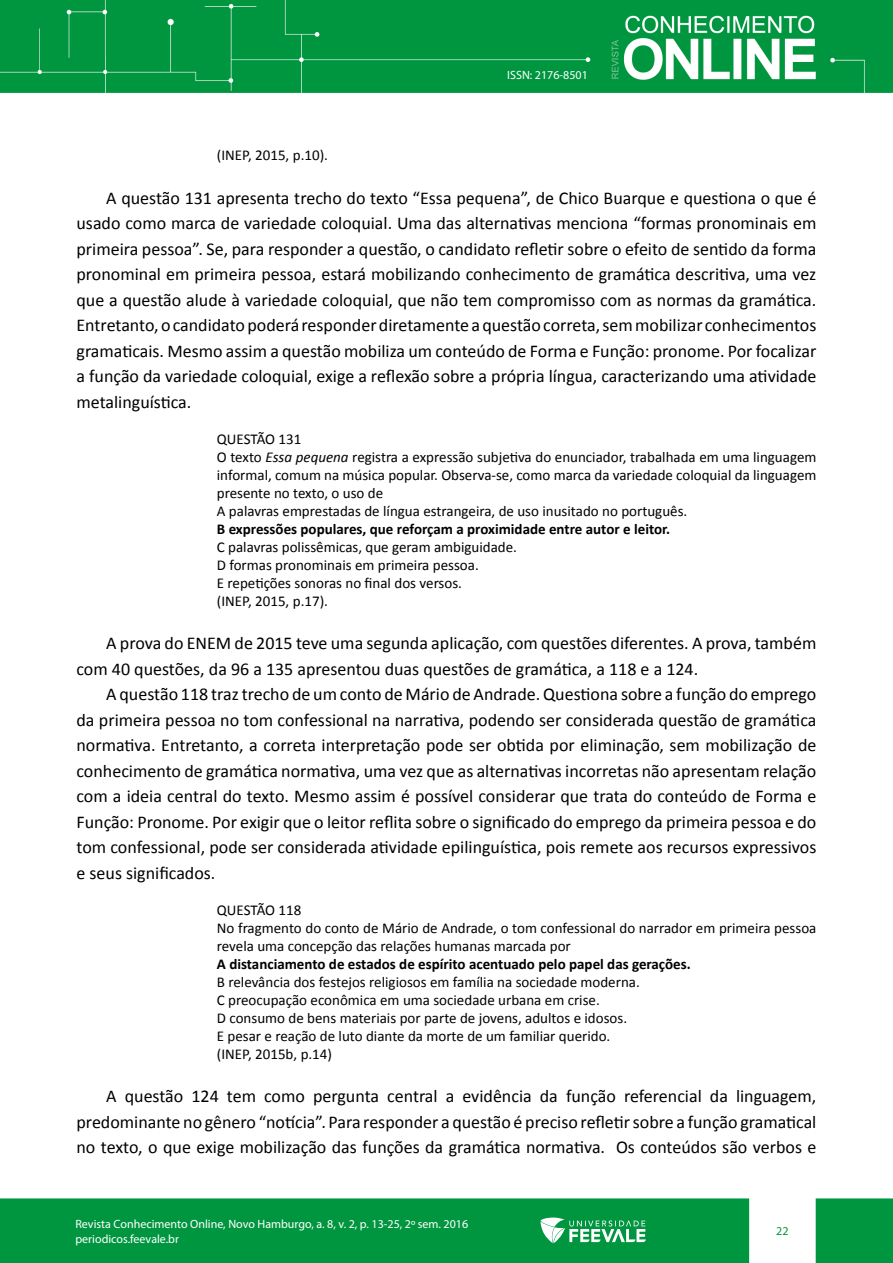
<style>
.page{position:relative;width:893px;height:1263px;background:#fff}
.page>*{position:absolute;margin:0;border:0;box-sizing:border-box;transform-origin:0 0}
.t1{font:18px/25.5px "Calibri";color:#000;text-align:justify}
.t2{font:15px/18px "Calibri";color:#000}
.t3{font:700 15px "Calibri";color:#000}
.t4{font:12px/15px "Myriad Pro";color:#fff}
.t5{font:12px "Myriad Pro";color:#009640}
.s1{font-style:italic}
</style>
<div class="page">
<img style="left:0;top:0;width:893px;height:93px">
<div style="left:816px;top:1198px;width:77px;height:65px;background:#009640"></div>
<div style="left:0;top:1198px;width:749px;height:65px;background:#009640;border:2px solid #009640"></div>
<svg style="left:540px;top:1217px;width:106px;height:26px"></svg>
<p class="t4" style="left:507px;top:67px;width:82px">ISSN: 2176-8501</p>
<p class="t2" style="left:217px;top:146px;width:113px">(INEP, 2015, p.10).</p>
<p class="t1" style="left:77px;top:185px;width:741px;text-indent:30px">A questão 131 apresenta trecho do texto “Essa pequena”, de Chico Buarque e questiona o que é usado como marca de variedade coloquial. Uma das alternativas menciona “formas pronominais em primeira pessoa”. Se, para responder a questão, o candidato refletir sobre o efeito de sentido da forma pronominal em primeira pessoa, estará mobilizando conhecimento de gramática descritiva, uma vez que a questão alude à variedade coloquial, que não tem compromisso com as normas da gramática.<br>Entretanto, o candidato poderá responder diretamente a questão correta, sem mobilizar conhecimentos gramaticais. Mesmo assim a questão mobiliza um conteúdo de Forma e Função: pronome. Por focalizar a função da variedade coloquial, exige a reflexão sobre a própria língua, caracterizando uma atividade metalinguística.</p>
<p class="t2" style="left:217px;top:430px;width:601px">QUESTÃO 131<br>O texto <span class="s1">Essa pequena</span> registra a expressão subjetiva do enunciador, trabalhada em uma linguagem informal, comum na música popular. Observa-se, como marca da variedade coloquial da linguagem presente no texto, o uso de<br>A palavras emprestadas de língua estrangeira, de uso inusitado no português.</p>
<p class="t3" style="left:217px;top:519px;width:455px">B expressões populares, que reforçam a proximidade entre autor e leitor.</p>
<p class="t2" style="left:217px;top:538px;width:302px">C palavras polissêmicas, que geram ambiguidade.<br>D formas pronominais em primeira pessoa.<br>E repetições sonoras no final dos versos.<br>(INEP, 2015, p.17).</p>
<p class="t1" style="left:77px;top:630px;width:741px;text-indent:30px">A prova do ENEM de 2015 teve uma segunda aplicação, com questões diferentes. A prova, também com 40 questões, da 96 a 135 apresentou duas questões de gramática, a 118 e a 124.</p>
<p class="t1" style="left:77px;top:681px;width:741px;text-indent:30px">A questão 118 traz trecho de um conto de Mário de Andrade. Questiona sobre a função do emprego da primeira pessoa no tom confessional na narrativa, podendo ser considerada questão de gramática normativa. Entretanto, a correta interpretação pode ser obtida por eliminação, sem mobilização de conhecimento de gramática normativa, uma vez que as alternativas incorretas não apresentam relação com a ideia central do texto. Mesmo assim é possível considerar que trata do conteúdo de Forma e Função: Pronome. Por exigir que o leitor reflita sobre o significado do emprego da primeira pessoa e do tom confessional, pode ser considerada atividade epilinguística, pois remete aos recursos expressivos e seus significados.</p>
<p class="t2" style="left:217px;top:901px;width:601px">QUESTÃO 118<br>No fragmento do conto de Mário de Andrade, o tom confessional do narrador em primeira pessoa revela uma concepção das relações humanas marcada por</p>
<p class="t3" style="left:217px;top:954px;width:475px">A distanciamento de estados de espírito acentuado pelo papel das gerações.</p>
<p class="t2" style="left:217px;top:973px;width:424px">B relevância dos festejos religiosos em família na sociedade moderna.<br>C preocupação econômica em uma sociedade urbana em crise.<br>D consumo de bens materiais por parte de jovens, adultos e idosos.<br>E pesar e reação de luto diante da morte de um familiar querido. (INEP, 2015b, p.14)</p>
<p class="t1" style="left:77px;top:1083px;width:741px;text-indent:30px">A questão 124 tem como pergunta central a evidência da função referencial da linguagem, predominante no gênero “notícia”. Para responder a questão é preciso refletir sobre a função gramatical no texto, o que exige mobilização das funções da gramática normativa. Os conteúdos são verbos e</p>
<p class="t4" style="left:75px;top:1216px;width:394px">Revista Conhecimento Online, Novo Hamburgo, a. 8, v. 2, p. 13-25, 2º sem. 2016 periodicos.feevale.br</p>
<p class="t5" style="left:776px;top:1223px;width:14px">22</p>
</div>
